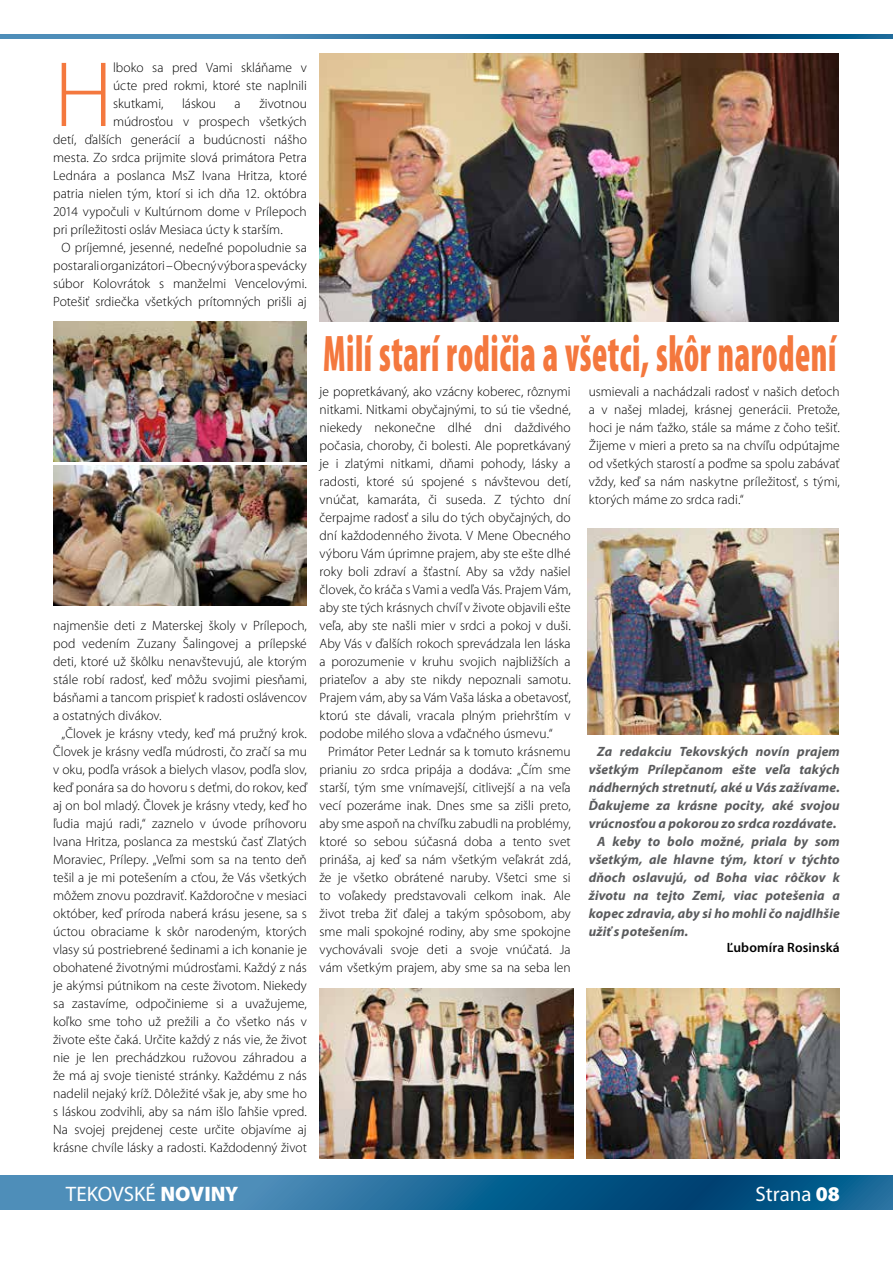
<style>
.page{position:relative;width:893px;height:1263px;background:#fff}
.page>*{position:absolute;margin:0;border:0;box-sizing:border-box;transform-origin:0 0}
.t1{font:300 93.6px "Mini Pro";color:#f4783e}
.t2{font:900 condensed 51.75px "Mini Pro";letter-spacing:.015em;color:#f4783e;scale:.67 1}
.t3{font:21px "Mini Pro";color:#fff}
.t4{font:300 13.5px/18px "Mini Pro";color:#000;text-align:justify}
.t5{font:italic 700 13.5px "Mini Pro";letter-spacing:.01em;color:#5a5b5d}
.t6{font:600 13.5px "Mini Pro";letter-spacing:.01em;color:#000}
.s1{font-weight:900}
</style>
<div class="page">
<svg style="left:0;top:1176px;width:893px;height:34px;background:#236d9b"></svg>
<svg style="left:0;top:34px;width:893px;height:4px;background:#246d9c"></svg>
<img style="left:320px;top:53px;width:519px;height:268px">
<img style="left:587px;top:528px;width:251px;height:207px">
<img style="left:53px;top:321px;width:254px;height:140px">
<img style="left:53px;top:466px;width:254px;height:140px">
<img style="left:320px;top:989px;width:253px;height:170px">
<img style="left:586px;top:989px;width:254px;height:170px">
<h1 class="t1" style="left:54px;top:43px;width:60px">H</h1>
<p class="t4" style="left:113px;top:59px;width:195px">lboko sa pred Vami skláňame v úcte pred rokmi, ktoré ste naplnili skutkami,</p>
<p class="t4" style="left:182px;top:95px;width:35px">láskou</p>
<p class="t4" style="left:235px;top:95px;width:8px">a</p>
<p class="t4" style="left:259px;top:95px;width:49px">životnou</p>
<p class="t4" style="left:113px;top:113px;width:195px">múdrosťou v prospech všetkých</p>
<p class="t4" style="left:53px;top:131px;width:255px">detí, ďalších generácií a budúcnosti nášho</p>
<p class="t4" style="left:53px;top:149px;width:255px">mesta. Zo srdca prijmite slová primátora Petra</p>
<p class="t4" style="left:53px;top:167px;width:255px">Lednára a poslanca MsZ Ivana Hritza, ktoré</p>
<p class="t4" style="left:53px;top:185px;width:255px">patria nielen tým, ktorí si ich dňa 12. októbra</p>
<p class="t4" style="left:53px;top:203px;width:255px">2014 vypočuli v Kultúrnom dome v Prílepoch</p>
<p class="t4" style="left:53px;top:221px;width:231px">pri príležitosti osláv Mesiaca úcty k starším.</p>
<p class="t4" style="left:62px;top:239px;width:247px">O príjemné, jesenné, nedeľné popoludnie sa</p>
<p class="t4" style="left:53px;top:257px;width:255px">postarali organizátori – Obecný výbor a spevácky</p>
<p class="t4" style="left:53px;top:275px;width:255px">súbor Kolovrátok s manželmi Vencelovými.</p>
<p class="t4" style="left:53px;top:293px;width:255px">Potešiť srdiečka všetkých prítomných prišli aj</p>
<p class="t4" style="left:53px;top:617px;width:255px">najmenšie deti z Materskej školy v Prílepoch, pod vedením Zuzany Šalingovej a prílepské deti, ktoré už škôlku nenavštevujú, ale ktorým stále robí radosť, keď môžu svojimi piesňami, básňami a tancom prispieť k radosti oslávencov a ostatných divákov.</p>
<p class="t4" style="left:53px;top:725px;width:255px;text-indent:9px">„Človek je krásny vtedy, keď má pružný krok.<br>Človek je krásny vedľa múdrosti, čo zračí sa mu v oku, podľa vrások a bielych vlasov, podľa slov, keď ponára sa do hovoru s deťmi, do rokov, keď aj on bol mladý. Človek je krásny vtedy, keď ho ľudia majú radi,“ zaznelo v úvode príhovoru Ivana Hritza, poslanca za mestskú časť Zlatých Moraviec, Prílepy. „Veľmi som sa na tento deň tešil a je mi potešením a cťou, že Vás všetkých môžem znovu pozdraviť. Každoročne v mesiaci október, keď príroda naberá krásu jesene, sa s úctou obraciame k skôr narodeným, ktorých vlasy sú postriebrené šedinami a ich konanie je obohatené životnými múdrosťami. Každý z nás je akýmsi pútnikom na ceste životom. Niekedy sa zastavíme, odpočinieme si a uvažujeme, koľko sme toho už prežili a čo všetko nás v živote ešte čaká. Určite každý z nás vie, že život nie je len prechádzkou ružovou záhradou a že má aj svoje tienisté stránky. Každému z nás nadelil nejaký kríž. Dôležité však je, aby sme ho s láskou zodvihli, aby sa nám išlo ľahšie vpred.<br>Na svojej prejdenej ceste určite objavíme aj krásne chvíle lásky a radosti. Každodenný život</p>
<h2 class="t2" style="left:323px;top:324px;width:767px">Milí starí rodičia a všetci, skôr narodení</h2>
<p class="t4" style="left:320px;top:383px;width:253px">je popretkávaný, ako vzácny koberec, rôznymi nitkami. Nitkami obyčajnými, to sú tie všedné, niekedy nekonečne dlhé dni daždivého počasia, choroby, či bolesti. Ale popretkávaný je i zlatými nitkami, dňami pohody, lásky a radosti, ktoré sú spojené s návštevou detí, vnúčat, kamaráta, či suseda. Z týchto dní čerpajme radosť a silu do tých obyčajných, do dní každodenného života. V Mene Obecného výboru Vám úprimne prajem, aby ste ešte dlhé roky boli zdraví a šťastní. Aby sa vždy našiel človek, čo kráča s Vami a vedľa Vás. Prajem Vám, aby ste tých krásnych chvíľ v živote objavili ešte veľa, aby ste našli mier v srdci a pokoj v duši.<br>Aby Vás v ďalších rokoch sprevádzala len láska a porozumenie v kruhu svojich najbližších a priateľov a aby ste nikdy nepoznali samotu.<br>Prajem vám, aby sa Vám Vaša láska a obetavosť, ktorú ste dávali, vracala plným priehrštím v podobe milého slova a vďačného úsmevu.“</p>
<p class="t4" style="left:320px;top:743px;width:253px;text-indent:9px">Primátor Peter Lednár sa k tomuto krásnemu prianiu zo srdca pripája a dodáva: „Čím sme starší, tým sme vnímavejší, citlivejší a na veľa vecí pozeráme inak. Dnes sme sa zišli preto, aby sme aspoň na chvíľku zabudli na problémy, ktoré so sebou súčasná doba a tento svet prináša, aj keď sa nám všetkým veľakrát zdá, že je všetko obrátené naruby. Všetci sme si to voľakedy predstavovali celkom inak. Ale život treba žiť ďalej a takým spôsobom, aby sme mali spokojné rodiny, aby sme spokojne vychovávali svoje deti a svoje vnúčatá. Ja vám všetkým prajem, aby sme sa na seba len</p>
<p class="t4" style="left:589px;top:383px;width:253px">usmievali a nachádzali radosť v našich deťoch a v našej mladej, krásnej generácii. Pretože, hoci je nám ťažko, stále sa máme z čoho tešiť.<br>Žijeme v mieri a preto sa na chvíľu odpútajme od všetkých starostí a poďme sa spolu zabávať vždy, keď sa nám naskytne príležitosť, s tými, ktorých máme zo srdca radi.“</p>
<p class="t5" style="left:597px;top:744px;width:244px">Za redakciu Tekovských novín prajem</p>
<p class="t5" style="left:589px;top:762px;width:253px">všetkým Prílepčanom ešte veľa takých</p>
<p class="t5" style="left:589px;top:780px;width:253px">nádherných stretnutí, aké u Vás zažívame.</p>
<p class="t5" style="left:589px;top:798px;width:253px">Ďakujeme za krásne pocity, aké svojou</p>
<p class="t5" style="left:589px;top:816px;width:249px">vrúcnosťou a pokorou zo srdca rozdávate.</p>
<p class="t5" style="left:597px;top:834px;width:244px">A keby to bolo možné, priala by som</p>
<p class="t5" style="left:589px;top:852px;width:253px">všetkým, ale hlavne tým, ktorí v týchto</p>
<p class="t5" style="left:589px;top:870px;width:253px">dňoch oslavujú, od Boha viac rôčkov k</p>
<p class="t5" style="left:589px;top:888px;width:253px">životu na tejto Zemi, viac potešenia a</p>
<p class="t5" style="left:589px;top:906px;width:253px">kopec zdravia, aby si ho mohli čo najdlhšie</p>
<p class="t5" style="left:589px;top:924px;width:101px">užiť s potešením.</p>
<p class="t6" style="left:727px;top:940px;width:115px">Ľubomíra Rosinská</p>
<h3 class="t3" style="left:66px;top:1182px;width:174px">TEKOVSKÉ <span class="s1">NOVINY</span></h3>
<h3 class="t3" style="left:756px;top:1182px;width:86px">Strana <span class="s1">08</span></h3>
</div>
